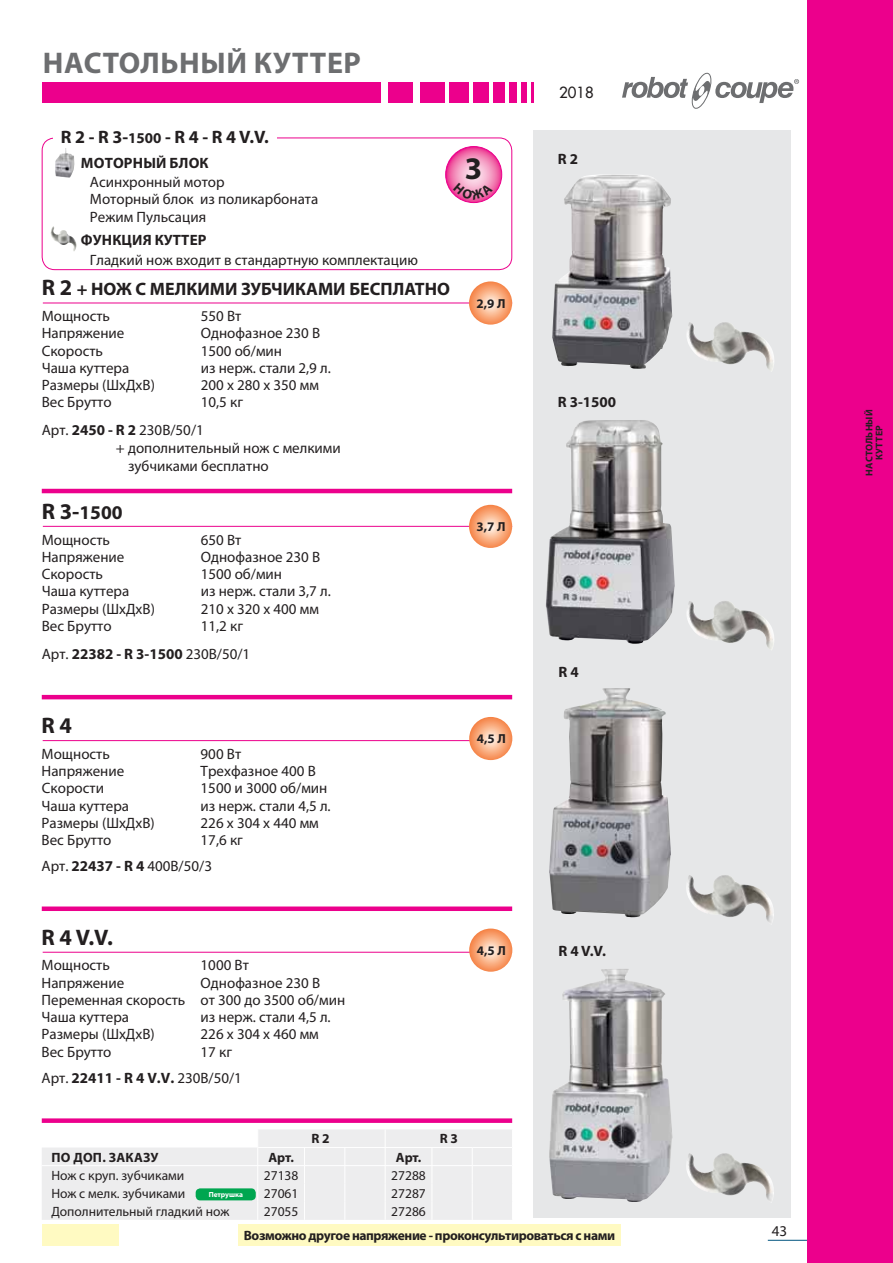
<style>
.page{position:relative;width:893px;height:1263px;background:#fff}
.page>*{position:absolute;margin:0;border:0;box-sizing:border-box;transform-origin:0 0}
.t1{font:700 31.5px "Myriad Pro";color:#231f20}
.t2{font:700 30px "Myriad Pro";letter-spacing:.02em;color:#6d6e70}
.t3{font:700 22.5px "Myriad Pro";color:#231f20}
.t4{font:700 19.5px "Myriad Pro";color:#231f20}
.t5{font:700 18px "Myriad Pro";color:#231f20}
.t6{font:15px/17.2px "Myriad Pro";color:#231f20}
.t7{font:700 15px "Myriad Pro";letter-spacing:.01em;color:#231f20}
.t8{font:15px "Futura";color:#231f20}
.t9{font:13.5px "Myriad Pro";color:#231f20}
.t10{font:700 13.5px "Myriad Pro";letter-spacing:-.03em;color:#231f20}
.t11{font:700 13.5px "Myriad Pro";letter-spacing:.02em;color:#231f20}
.t12{font:700 13.05px "Myriad Pro";color:#231f20}
.t13{font:700 9.75px/9.8px "Myriad Pro";letter-spacing:.02em;color:#231f20;text-align:center}
.t14{font:700 7.35px "Myriad Pro";color:#fff}
.s1{font-size:15px}
.s2{font-size:22.5px}
.s3{font-weight:700}
</style>
<div class="page">
<hr style="left:768px;top:1240px;width:40px;height:1px;background:#005480">
<div style="left:808px;top:0;width:85px;height:1263px;background:#ec008c"></div>
<div style="left:43px;top:82px;width:338px;height:20px;background:#ec008c"></div>
<div style="left:388px;top:82px;width:25px;height:20px;background:#ec008c"></div>
<div style="left:420px;top:82px;width:25px;height:20px;background:#ec008c"></div>
<div style="left:449px;top:82px;width:20px;height:20px;background:#ec008c"></div>
<div style="left:473px;top:82px;width:16px;height:20px;background:#ec008c"></div>
<div style="left:493px;top:82px;width:11px;height:20px;background:#ec008c"></div>
<div style="left:509px;top:82px;width:8px;height:20px;background:#ec008c"></div>
<div style="left:521px;top:82px;width:5px;height:20px;background:#ec008c"></div>
<hr style="left:531px;top:82px;width:3px;height:20px;background:#ec008c">
<svg style="left:622px;top:72px;width:177px;height:37px"></svg>
<div style="left:43px;top:1225px;width:76px;height:21px;background:#fffac2"></div>
<div style="left:238px;top:1225px;width:383px;height:21px;background:#fffac2"></div>
<div style="left:533px;top:130px;width:258px;height:1088px;background:#e6e7e8"></div>
<img style="left:552px;top:174px;width:120px;height:195px">
<img style="left:546px;top:420px;width:129px;height:224px">
<img style="left:687px;top:601px;width:87px;height:49px">
<img style="left:687px;top:322px;width:87px;height:48px">
<hr style="left:43px;top:303px;width:469px;height:1px;background:#ec008c">
<hr style="left:43px;top:526px;width:469px;height:1px;background:#ec008c">
<hr style="left:42px;top:489px;width:470px;height:4px;background:#ec008c">
<hr style="left:42px;top:695px;width:470px;height:4px;background:#ec008c">
<div style="left:42px;top:906px;width:470px;height:5px;background:#ec008c"></div>
<div style="left:42px;top:1118px;width:470px;height:5px;background:#ec008c"></div>
<svg style="left:469px;top:281px;width:43px;height:44px"></svg>
<svg style="left:469px;top:505px;width:43px;height:43px"></svg>
<div style="left:42px;top:138px;width:470px;height:132px;border:1px solid #ec008c;border-radius:13px"></div>
<img style="left:55px;top:148px;width:19px;height:30px">
<div style="left:53px;top:125px;width:224px;height:23px;background:#fff"></div>
<img style="left:549px;top:688px;width:122px;height:229px">
<hr style="left:43px;top:740px;width:469px;height:1px;background:#ec008c">
<hr style="left:43px;top:952px;width:469px;height:1px;background:#ec008c">
<img style="left:50px;top:226px;width:27px;height:25px">
<img style="left:686px;top:875px;width:88px;height:47px">
<img style="left:686px;top:1153px;width:88px;height:47px">
<svg style="left:469px;top:717px;width:43px;height:43px"></svg>
<svg style="left:469px;top:928px;width:43px;height:44px"></svg>
<svg style="left:42px;top:1130px;width:470px;height:90px"></svg>
<hr style="left:42px;top:1165px;width:430px;height:1px;background:#fff">
<hr style="left:472px;top:1165px;width:40px;height:1px;background:#fff">
<hr style="left:258px;top:1147px;width:214px;height:1px;background:#fff">
<hr style="left:472px;top:1147px;width:40px;height:1px;background:#fff">
<div style="left:196px;top:1188px;width:60px;height:12px;background:#00a650;border-radius:4px"></div>
<svg style="left:446px;top:147px;width:56px;height:56px"></svg>
<div style="left:445px;top:146px;width:57px;height:57px;border:1px solid #ec008c;border-radius:50%"></div>
<img style="left:549px;top:969px;width:124px;height:233px">
<svg style="left:453px;top:183px;width:40px;height:17px"></svg>
<h2 class="t2" style="left:43px;top:52px;width:320px">НАСТОЛЬНЫЙ КУТТЕР</h2>
<p class="t5" style="left:61px;top:130px;width:210px">R 2 - R 3-<span class="s1">1500</span> - R 4 - R 4 V.V.</p>
<p class="t7" style="left:81px;top:157px;width:129px">МОТОРНЫЙ БЛОК</p>
<p class="t6" style="left:90px;top:175px;width:230px">Асинхронный мотор<br>Моторный блок из поликарбоната<br>Режим Пульсация</p>
<p class="t7" style="left:81px;top:235px;width:127px">ФУНКЦИЯ КУТТЕР</p>
<p class="t6" style="left:90px;top:253px;width:329px">Гладкий нож входит в стандартную комплектацию</p>
<p class="t5" style="left:42px;top:283px;width:410px"><span class="s2">R 2</span> + НОЖ С МЕЛКИМИ ЗУБЧИКАМИ БЕСПЛАТНО</p>
<p class="t6" style="left:42px;top:309px;width:70px">Мощность</p>
<p class="t6" style="left:201px;top:309px;width:42px">550 Вт</p>
<p class="t6" style="left:42px;top:326px;width:84px">Напряжение</p>
<p class="t6" style="left:201px;top:326px;width:121px">Однофазное 230 В</p>
<p class="t6" style="left:42px;top:344px;width:63px">Скорость</p>
<p class="t6" style="left:201px;top:344px;width:83px">1500 об/мин</p>
<p class="t6" style="left:42px;top:361px;width:89px">Чаша куттера</p>
<p class="t6" style="left:201px;top:361px;width:132px">из нерж. стали 2,9 л.</p>
<p class="t6" style="left:42px;top:378px;width:115px">Размеры (ШxДxВ)</p>
<p class="t6" style="left:201px;top:378px;width:120px">200 x 280 x 350 мм</p>
<p class="t6" style="left:42px;top:395px;width:71px">Вес Брутто</p>
<p class="t6" style="left:201px;top:395px;width:44px">10,5 кг</p>
<p class="t6" style="left:42px;top:423px;width:164px">Арт. <span class="s3">2450 - R 2</span> 230В/50/1</p>
<p class="t6" style="left:116px;top:441px;width:226px">+ дополнитeльный нож с мелкими</p>
<p class="t6" style="left:128px;top:459px;width:142px">зубчиками бесплатно</p>
<h3 class="t4" style="left:42px;top:505px;width:82px"><span class="s2">R 3-</span>1500</h3>
<p class="t6" style="left:42px;top:532px;width:70px">Мощность</p>
<p class="t6" style="left:201px;top:532px;width:42px">650 Вт</p>
<p class="t6" style="left:42px;top:550px;width:84px">Напряжение</p>
<p class="t6" style="left:201px;top:550px;width:121px">Однофазное 230 В</p>
<p class="t6" style="left:42px;top:567px;width:63px">Скорость</p>
<p class="t6" style="left:201px;top:567px;width:83px">1500 об/мин</p>
<p class="t6" style="left:42px;top:584px;width:89px">Чаша куттера</p>
<p class="t6" style="left:201px;top:584px;width:132px">из нерж. стали 3,7 л.</p>
<p class="t6" style="left:42px;top:601px;width:115px">Размеры (ШxДxВ)</p>
<p class="t6" style="left:201px;top:601px;width:120px">210 x 320 x 400 мм</p>
<p class="t6" style="left:42px;top:619px;width:71px">Вес Брутто</p>
<p class="t6" style="left:201px;top:619px;width:44px">11,2 кг</p>
<p class="t6" style="left:42px;top:646px;width:210px">Арт. <span class="s3">22382 - R 3-1500</span> 230B/50/1</p>
<h1 class="t1" style="left:465px;top:156px;width:19px">3</h1>
<p class="t12" style="left:477px;top:299px;width:31px">2,9 Л</p>
<p class="t12" style="left:477px;top:522px;width:31px">3,7 Л</p>
<h3 class="t3" style="left:42px;top:717px;width:32px">R 4</h3>
<p class="t6" style="left:42px;top:747px;width:70px">Мощность</p>
<p class="t6" style="left:201px;top:747px;width:42px">900 Вт</p>
<p class="t6" style="left:42px;top:764px;width:84px">Напряжение</p>
<p class="t6" style="left:201px;top:764px;width:117px">Трехфазное 400 В</p>
<p class="t6" style="left:42px;top:781px;width:64px">Скорости</p>
<p class="t6" style="left:201px;top:781px;width:128px">1500 и 3000 об/мин</p>
<p class="t6" style="left:42px;top:798px;width:89px">Чаша куттера</p>
<p class="t6" style="left:201px;top:798px;width:132px">из нерж. стали 4,5 л.</p>
<p class="t6" style="left:42px;top:816px;width:115px">Размеры (ШxДxВ)</p>
<p class="t6" style="left:201px;top:816px;width:120px">226 x 304 x 440 мм</p>
<p class="t6" style="left:42px;top:833px;width:71px">Вес Брутто</p>
<p class="t6" style="left:201px;top:833px;width:44px">17,6 кг</p>
<p class="t6" style="left:42px;top:859px;width:172px">Арт. <span class="s3">22437 - R 4</span> 400B/50/3</p>
<p class="t12" style="left:477px;top:734px;width:31px">4,5 Л</p>
<h3 class="t3" style="left:42px;top:929px;width:73px">R 4 V.V.</h3>
<p class="t6" style="left:42px;top:958px;width:70px">Мощность</p>
<p class="t6" style="left:201px;top:958px;width:50px">1000 Вт</p>
<p class="t6" style="left:42px;top:975px;width:84px">Напряжение</p>
<p class="t6" style="left:42px;top:975px;width:305px;text-indent:159px">Однофазное 230 В<br>Переменная скорость от 300 до 3500 об/мин<br>Чаша куттера</p>
<p class="t6" style="left:201px;top:1010px;width:132px">из нерж. стали 4,5 л.</p>
<p class="t6" style="left:42px;top:1027px;width:115px">Размеры (ШxДxВ)</p>
<p class="t6" style="left:201px;top:1027px;width:120px">226 x 304 x 460 мм</p>
<p class="t6" style="left:42px;top:1044px;width:71px">Вес Брутто</p>
<p class="t6" style="left:201px;top:1044px;width:33px">17 кг</p>
<p class="t6" style="left:42px;top:1071px;width:202px">Арт. <span class="s3">22411 - R 4 V.V.</span> 230B/50/1</p>
<p class="t10" style="left:311px;top:1134px;width:20px">R 2</p>
<p class="t10" style="left:440px;top:1134px;width:20px">R 3</p>
<p class="t11" style="left:51px;top:1152px;width:109px">ПО ДОП. ЗАКАЗУ</p>
<p class="t10" style="left:268px;top:1152px;width:27px">Арт.</p>
<p class="t10" style="left:396px;top:1152px;width:27px">Арт.</p>
<p class="t9" style="left:51px;top:1170px;width:134px">Нож с круп. зубчиками</p>
<p class="t9" style="left:264px;top:1170px;width:36px">27138</p>
<p class="t9" style="left:391px;top:1170px;width:36px">27288</p>
<p class="t9" style="left:51px;top:1188px;width:136px">Нож с мелк. зубчиками</p>
<p class="t9" style="left:264px;top:1188px;width:36px">27061</p>
<p class="t9" style="left:391px;top:1188px;width:36px">27287</p>
<p class="t9" style="left:51px;top:1206px;width:180px">Дополнительный гладкий нож</p>
<p class="t9" style="left:264px;top:1206px;width:36px">27055</p>
<p class="t9" style="left:391px;top:1206px;width:36px">27286</p>
<p class="t14" style="left:209px;top:1191px;width:36px">Петрушка</p>
<p class="t12" style="left:477px;top:946px;width:31px">4,5 Л</p>
<p class="t8" style="left:559px;top:85px;width:36px">2018</p>
<p class="t7" style="left:558px;top:153px;width:22px">R 2</p>
<p class="t7" style="left:558px;top:396px;width:60px">R 3-1500</p>
<p class="t7" style="left:558px;top:666px;width:22px">R 4</p>
<p class="t7" style="left:558px;top:945px;width:49px">R 4 V.V.</p>
<p class="t10" style="left:244px;top:1231px;width:373px">Возможно другое напряжение - проконсультироваться с нами</p>
<p class="t13" style="left:865px;top:476px;width:68px;rotate:-90deg">НАСТОЛЬНЫЙ<br>КУТТЕР</p>
<p class="t6" style="left:772px;top:1224px;width:17px">43</p>
</div>
